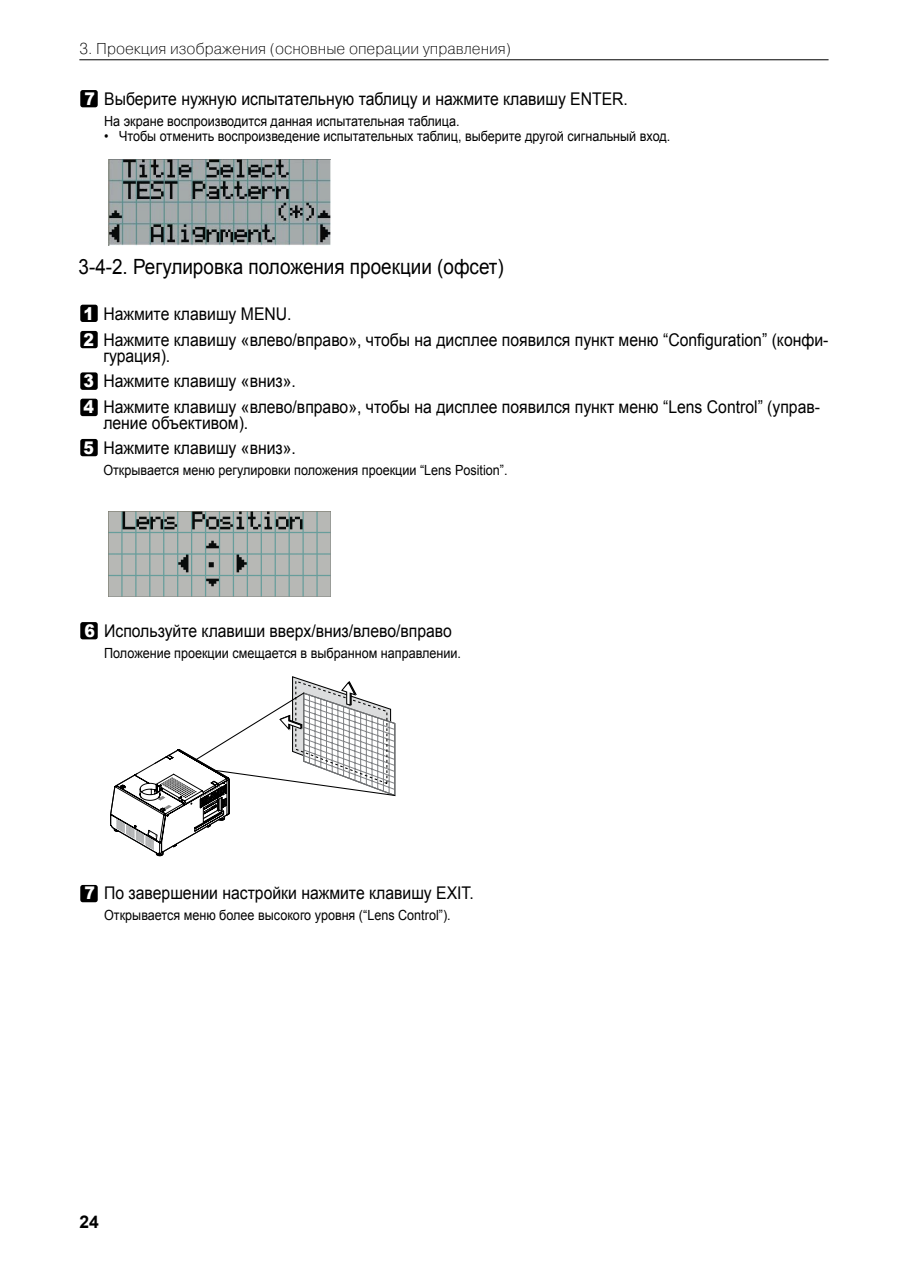
<style>
.page{position:relative;width:903px;height:1275px;background:#fff}
.page>*{position:absolute;margin:0;border:0;box-sizing:border-box;transform-origin:0 0}
.t1{font:21px "Arial";color:#000;scale:.9 1}
.t2{font:17.5px/25.7px "Arial";color:#000;scale:.9 1}
.t3{font:700 17.5px "Arial";color:#000}
.t4{font:15.75px "Pragmatica Light C";color:#000}
.t5{font:14px "Arial";color:#000;scale:.9 1}
.s1{font-weight:900;color:#fff}
</style>
<div class="page">
<svg style="left:110px;top:676px;width:286px;height:180px"></svg>
<svg style="left:80px;top:90px;width:18px;height:17px"></svg>
<svg style="left:80px;top:305px;width:18px;height:17px"></svg>
<svg style="left:80px;top:331px;width:18px;height:17px"></svg>
<svg style="left:80px;top:372px;width:18px;height:18px"></svg>
<svg style="left:80px;top:399px;width:18px;height:17px"></svg>
<svg style="left:80px;top:439px;width:18px;height:17px"></svg>
<svg style="left:80px;top:622px;width:18px;height:17px"></svg>
<svg style="left:80px;top:885px;width:18px;height:17px"></svg>
<img style="left:108px;top:160px;width:223px;height:86px">
<img style="left:108px;top:511px;width:222px;height:86px">
<hr style="left:79px;top:59px;width:749px;height:1px;background:#000">
<p class="t4" style="left:79px;top:40px;width:433px">3. Проекция изображения (основные операции управления)</p>
<p class="t2" style="left:84px;top:86px;width:605px"><span class="s1">7</span> Выберите нужную испытательную таблицу и нажмите клавишу ENTER.</p>
<p class="t5" style="left:104px;top:111px;width:396px">На экране воспроизводится данная испытательная таблица.</p>
<p class="t5" style="left:104px;top:127px;width:630px">• Чтобы отменить воспроизведение испытательных таблиц, выберите другой сигнальный вход.</p>
<p class="t1" style="left:79px;top:253px;width:474px">3-4-2. Регулировка положения проекции (офсет)</p>
<p class="t2" style="left:83px;top:301px;width:829px"><span class="s1">1</span> Нажмите клавишу MENU.<br><span class="s1">2</span> Нажмите клавишу «влево/вправо», чтобы на дисплее появился пункт меню “Configuration” (конфи-</p>
<p class="t2" style="left:83px;top:343px;width:820px;text-indent:20px">гурация).<br><span class="s1">3</span> Нажмите клавишу «вниз».<br><span class="s1">4</span> Нажмите клавишу «влево/вправо», чтобы на дисплее появился пункт меню “Lens Control” (управ-</p>
<p class="t2" style="left:83px;top:410px;width:237px;text-indent:20px">ление объективом).<br><span class="s1">5</span> Нажмите клавишу «вниз».</p>
<p class="t5" style="left:103px;top:461px;width:451px">Открывается меню регулировки положения проекции “Lens Position”.</p>
<p class="t2" style="left:84px;top:618px;width:410px"><span class="s1">6</span> Используйте клавиши вверх/вниз/влево/вправо</p>
<p class="t5" style="left:104px;top:644px;width:398px">Положение проекции смещается в выбранном направлении.</p>
<p class="t2" style="left:84px;top:880px;width:434px"><span class="s1">7</span> По завершении настройки нажмите клавишу EXIT.</p>
<p class="t5" style="left:104px;top:906px;width:386px">Открывается меню более высокого уровня (“Lens Control”).</p>
<p class="t3" style="left:79px;top:1210px;width:21px">24</p>
</div>
